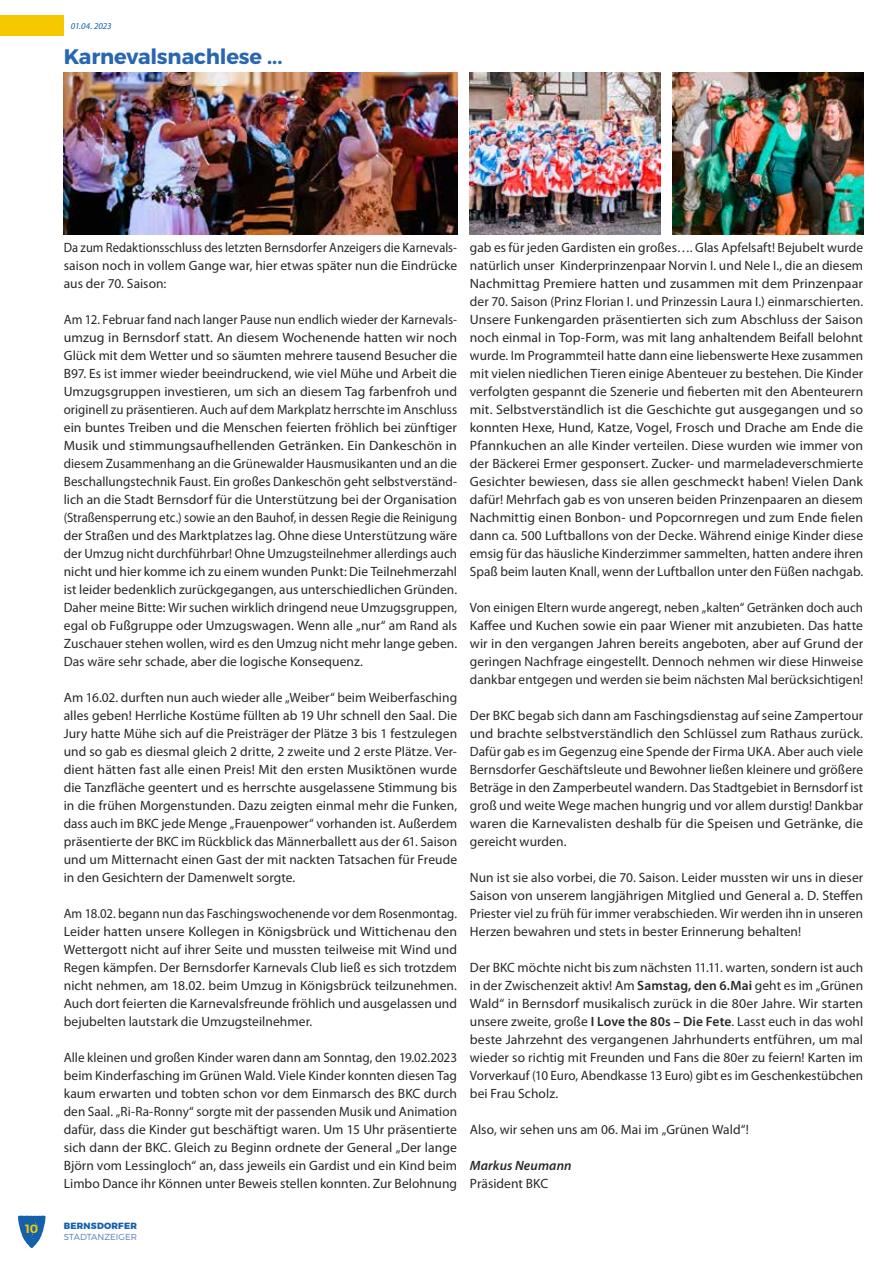
<style>
.page{position:relative;width:893px;height:1263px;background:#fff}
.page>*{position:absolute;margin:0;border:0;box-sizing:border-box;transform-origin:0 0}
.t1{font:700 21px "Montserrat";letter-spacing:-.01em;color:#2966b0}
.t2{font:13.5px/18px "Myriad Pro";letter-spacing:.005em;color:#282827;text-align:justify}
.t3{font:13.5px/18px "Myriad Pro";letter-spacing:.005em;color:#282827;text-align:justify;scale:.96 1}
.t4{font:13.5px/18px "Myriad Pro";letter-spacing:.005em;color:#282827;text-align:justify;scale:.95 1}
.t5{font:13.5px/18px "Myriad Pro";letter-spacing:.005em;color:#282827;text-align:justify;scale:.93 1}
.t6{font:italic 600 13.5px "Myriad Pro";letter-spacing:.01em;color:#282827}
.t7{font:600 12px "Montserrat";color:#f6ca00}
.t8{font:800 9px "Montserrat";letter-spacing:.025em;color:#1560ab}
.t9{font:italic 9px "Myriad Pro";color:#1560ab}
.t10{font:300 8.7px "Montserrat";color:#537abd}
.s1{font-weight:600}
</style>
<div class="page">
<svg style="left:18px;top:1215px;width:28px;height:33px"></svg>
<div style="left:0;top:15px;width:64px;height:21px;background:#f5c800"></div>
<img style="left:470px;top:72px;width:190px;height:162px">
<img style="left:64px;top:72px;width:393px;height:162px">
<img style="left:673px;top:72px;width:190px;height:162px">
<p class="t9" style="left:71px;top:20px;width:42px">01.04. 2023</p>
<h1 class="t1" style="left:64px;top:44px;width:220px">Karnevalsnachlese ...</h1>
<p class="t5" style="left:64px;top:238px;width:424px">Da zum Redaktionsschluss des letzten Bernsdorfer Anzeigers die Karnevals&shy;saison noch in vollem Gange war, hier etwas später nun die Eindrücke aus der 70. Saison:</p>
<p class="t3" style="left:64px;top:310px;width:411px">Am 12. Februar fand nach langer Pause nun endlich wieder der Karnevals&shy;umzug in Bernsdorf statt. An diesem Wochenende hatten wir noch Glück mit dem Wetter und so säumten mehrere tausend Besucher die B97. Es ist immer wieder beeindruckend, wie viel Mühe und Arbeit die Umzugsgruppen investieren, um sich an diesem Tag farbenfroh und originell zu präsentieren. Auch auf dem Markplatz herrschte im Anschluss ein buntes Treiben und die Menschen feierten fröhlich bei zünftiger Musik und stimmungsaufhellenden Getränken. Ein Dankeschön in diesem Zusammenhang an die Grünewalder Hausmusikanten und an die Beschallungstechnik Faust. Ein großes Dankeschön geht selbstverständ&shy;lich an die Stadt Bernsdorf für die Unterstützung bei der Organisation (Straßensperrung etc.) sowie an den Bauhof, in dessen Regie die Reinigung der Straßen und des Marktplatzes lag. Ohne diese Unterstützung wäre der Umzug nicht durchführbar! Ohne Umzugsteilnehmer allerdings auch nicht und hier komme ich zu einem wunden Punkt: Die Teilnehmerzahl ist leider bedenklich zurückgegangen, aus unterschiedlichen Gründen.<br>Daher meine Bitte: Wir suchen wirklich dringend neue Umzugsgruppen, egal ob Fußgruppe oder Umzugswagen. Wenn alle „nur“ am Rand als Zuschauer stehen wollen, wird es den Umzug nicht mehr lange geben.<br>Das wäre sehr schade, aber die logische Konsequenz.</p>
<p class="t2" style="left:64px;top:688px;width:395px">Am 16.02. durften nun auch wieder alle „Weiber“ beim Weiberfasching alles geben! Herrliche Kostüme füllten ab 19 Uhr schnell den Saal. Die Jury hatte Mühe sich auf die Preisträger der Plätze 3 bis 1 festzulegen und so gab es diesmal gleich 2 dritte, 2 zweite und 2 erste Plätze. Ver&shy;dient hätten fast alle einen Preis! Mit den ersten Musiktönen wurde die Tanzfläche geentert und es herrschte ausgelassene Stimmung bis in die frühen Morgenstunden. Dazu zeigten einmal mehr die Funken, dass auch im BKC jede Menge „Frauenpower“ vorhanden ist. Außerdem präsentierte der BKC im Rückblick das Männerballett aus der 61. Saison und um Mitternacht einen Gast der mit nackten Tatsachen für Freude in den Gesichtern der Damenwelt sorgte.</p>
<p class="t4" style="left:64px;top:904px;width:416px">Am 18.02. begann nun das Faschingswochenende vor dem Rosenmontag.<br>Leider hatten unsere Kollegen in Königsbrück und Wittichenau den Wettergott nicht auf ihrer Seite und mussten teilweise mit Wind und Regen kämpfen. Der Bernsdorfer Karnevals Club ließ es sich trotzdem nicht nehmen, am 18.02. beim Umzug in Königsbrück teilzunehmen.<br>Auch dort feierten die Karnevalsfreunde fröhlich und ausgelassen und bejubelten lautstark die Umzugsteilnehmer.</p>
<p class="t2" style="left:64px;top:1048px;width:395px">Alle kleinen und großen Kinder waren dann am Sonntag, den 19.02.2023 beim Kinderfasching im Grünen Wald. Viele Kinder konnten diesen Tag kaum erwarten und tobten schon vor dem Einmarsch des BKC durch den Saal. „Ri-Ra-Ronny“ sorgte mit der passenden Musik und Animation dafür, dass die Kinder gut beschäftigt waren. Um 15 Uhr präsentierte sich dann der BKC. Gleich zu Beginn ordnete der General „Der lange Björn vom Lessingloch“ an, dass jeweils ein Gardist und ein Kind beim Limbo Dance ihr Können unter Beweis stellen konnten. Zur Belohnung</p>
<p class="t7" style="left:25px;top:1221px;width:15px">10</p>
<p class="t8" style="left:64px;top:1220px;width:75px">BERNSDORFER</p>
<p class="t10" style="left:64px;top:1231px;width:75px">STADTANZEIGER</p>
<p class="t2" style="left:470px;top:238px;width:395px">gab es für jeden Gardisten ein großes…. Glas Apfelsaft! Bejubelt wurde natürlich unser Kinderprinzenpaar Norvin I. und Nele I., die an diesem Nachmittag Premiere hatten und zusammen mit dem Prinzenpaar der 70. Saison (Prinz Florian I. und Prinzessin Laura I.) einmarschierten.<br>Unsere Funkengarden präsentierten sich zum Abschluss der Saison noch einmal in Top-Form, was mit lang anhaltendem Beifall belohnt wurde. Im Programmteil hatte dann eine liebenswerte Hexe zusammen mit vielen niedlichen Tieren einige Abenteuer zu bestehen. Die Kinder verfolgten gespannt die Szenerie und fieberten mit den Abenteurern mit. Selbstverständlich ist die Geschichte gut ausgegangen und so konnten Hexe, Hund, Katze, Vogel, Frosch und Drache am Ende die Pfannkuchen an alle Kinder verteilen. Diese wurden wie immer von der Bäckerei Ermer gesponsert. Zucker- und marmeladeverschmierte Gesichter bewiesen, dass sie allen geschmeckt haben! Vielen Dank dafür! Mehrfach gab es von unseren beiden Prinzenpaaren an diesem Nachmittig einen Bonbon- und Popcornregen und zum Ende fielen dann ca. 500 Luftballons von der Decke. Während einige Kinder diese emsig für das häusliche Kinderzimmer sammelten, hatten andere ihren Spaß beim lauten Knall, wenn der Luftballon unter den Füßen nachgab.</p>
<p class="t3" style="left:470px;top:598px;width:411px">Von einigen Eltern wurde angeregt, neben „kalten“ Getränken doch auch Kaffee und Kuchen sowie ein paar Wiener mit anzubieten. Das hatte wir in den vergangen Jahren bereits angeboten, aber auf Grund der geringen Nachfrage eingestellt. Dennoch nehmen wir diese Hinweise dankbar entgegen und werden sie beim nächsten Mal berücksichtigen!</p>
<p class="t2" style="left:470px;top:706px;width:395px">Der BKC begab sich dann am Faschingsdienstag auf seine Zampertour und brachte selbstverständlich den Schlüssel zum Rathaus zurück.<br>Dafür gab es im Gegenzug eine Spende der Firma UKA. Aber auch viele Bernsdorfer Geschäftsleute und Bewohner ließen kleinere und größere Beträge in den Zamperbeutel wandern. Das Stadtgebiet in Bernsdorf ist groß und weite Wege machen hungrig und vor allem durstig! Dankbar waren die Karnevalisten deshalb für die Speisen und Getränke, die gereicht wurden.</p>
<p class="t2" style="left:470px;top:868px;width:395px">Nun ist sie also vorbei, die 70. Saison. Leider mussten wir uns in dieser Saison von unserem langjährigen Mitglied und General a. D. Steffen Priester viel zu früh für immer verabschieden. Wir werden ihn in unseren Herzen bewahren und stets in bester Erinnerung behalten!</p>
<p class="t2" style="left:470px;top:958px;width:395px">Der BKC möchte nicht bis zum nächsten 11.11. warten, sondern ist auch in der Zwischenzeit aktiv! Am <span class="s1">Samstag, den 6.Mai</span> geht es im „Grünen Wald“ in Bernsdorf musikalisch zurück in die 80er Jahre. Wir starten unsere zweite, große <span class="s1">I Love the 80s – Die Fete</span>. Lasst euch in das wohl beste Jahrzehnt des vergangenen Jahrhunderts entführen, um mal wieder so richtig mit Freunden und Fans die 80er zu feiern! Karten im Vorverkauf (10 Euro, Abendkasse 13 Euro) gibt es im Geschenkestübchen bei Frau Scholz.</p>
<p class="t2" style="left:470px;top:1120px;width:281px">Also, wir sehen uns am 06. Mai im „Grünen Wald“!</p>
<p class="t6" style="left:470px;top:1157px;width:103px">Markus Neumann</p>
<p class="t2" style="left:470px;top:1174px;width:80px">Präsident BKC</p>
</div>
